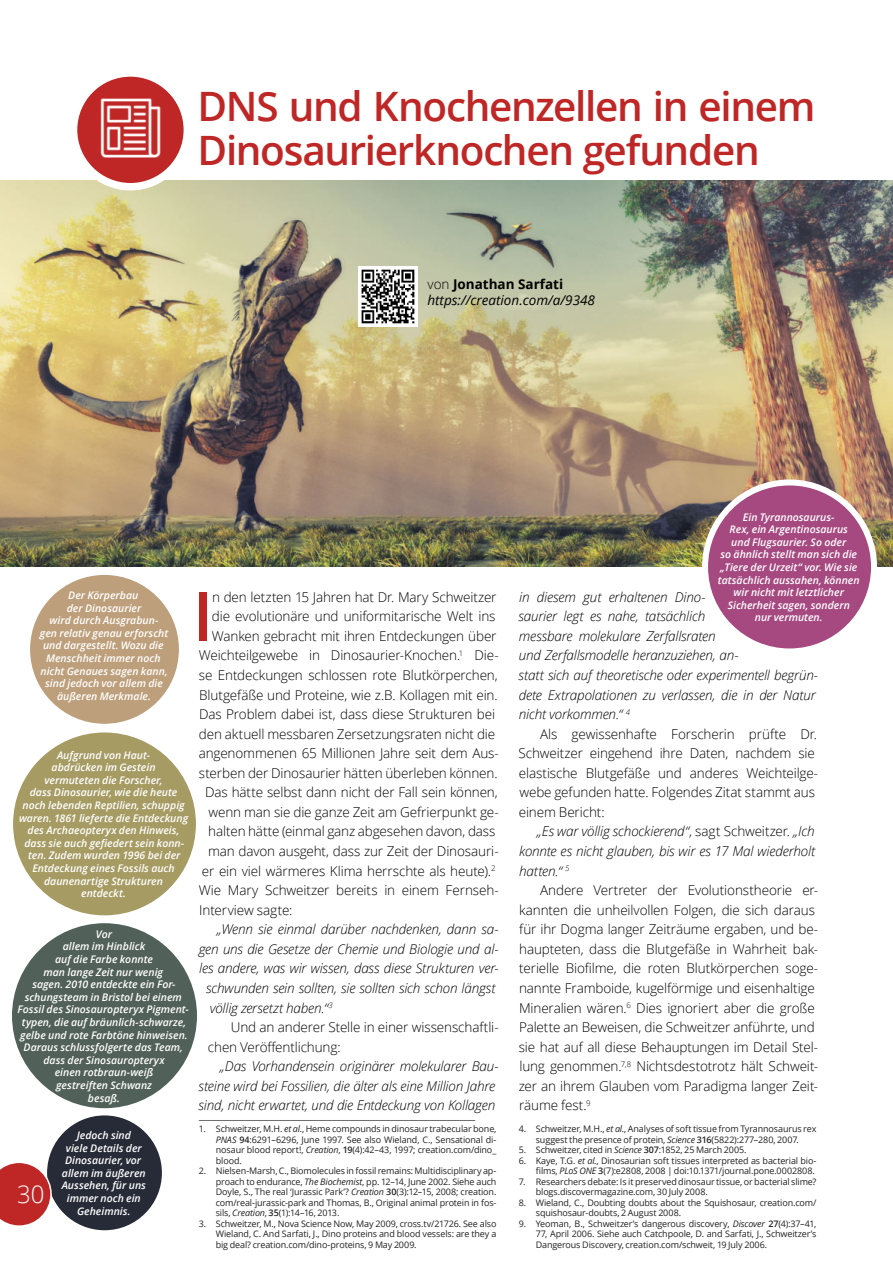
<style>
.page{position:relative;width:893px;height:1263px;background:#fff}
.page>*{position:absolute;margin:0;border:0;box-sizing:border-box;transform-origin:0 0}
.t1{font:600 68.25px "Open Sans";color:#bf2726}
.t2{font:600 40.5px/43.5px "Open Sans";letter-spacing:-.03em;color:#bf2726}
.t3{font:300 24px "Open Sans";color:#fff}
.t4{font:300 13.5px/19.5px "Open Sans";letter-spacing:-.01em;color:#000}
.t5{font:italic 300 13.5px/19.5px "Open Sans";letter-spacing:-.015em;color:#000}
.t6{font:italic 13.5px/16.2px "Open Sans";color:#000}
.t7{font:italic 600 10.5px/12.6px "Open Sans";color:#fff;text-align:center}
.t8{font:9px/10.5px "Open Sans";letter-spacing:-.015em;color:#222;text-align:justify}
.s1{font-weight:300;font-style:normal}
.s2{font-weight:700;font-style:normal}
.s3{font-style:italic}
.s4{font-weight:600}
.s5{font-style:normal}
</style>
<div class="page">
<img style="left:0;top:181px;width:893px;height:385px">
<svg style="left:74px;top:73px;width:113px;height:114px"></svg>
<img style="left:77px;top:77px;width:107px;height:106px;border-radius:53px">
<div style="left:70px;top:69px;width:121px;height:121px;border:8px solid #fff;border-radius:50%"></div>
<div style="left:30px;top:575px;width:149px;height:149px;background:#bd9f7b;border-radius:50%"></div>
<img style="left:358px;top:267px;width:60px;height:59px">
<hr style="left:199px;top:1120px;width:276px;height:1px;background:#6d6f71">
<div style="left:705px;top:482px;width:169px;height:169px;background:#a64981;border-radius:50%"></div>
<div style="left:702px;top:479px;width:175px;height:175px;border:6px solid #fff;border-radius:50%"></div>
<div style="left:13px;top:732px;width:183px;height:183px;background:#a69b63;border-radius:50%"></div>
<div style="left:12px;top:923px;width:185px;height:185px;background:#516059;border-radius:50%"></div>
<div style="left:47px;top:1115px;width:115px;height:115px;background:#272b37;border-radius:50%"></div>
<svg style="left:0;top:1161px;width:52px;height:65px"></svg>
<h2 class="t2" style="left:198px;top:89px;width:619px">DNS und Knochenzellen in einem<br>Dinosaurierknochen gefunden</h2>
<p class="t6" style="left:427px;top:278px;width:169px"><span class="s1">von</span> <span class="s2">Jonathan Sarfati </span>https://creation.com/a/9348</p>
<p class="t7" style="left:40px;top:590px;width:130px">Der Körperbau<br>der Dinosaurier<br>wird durch Ausgrabun&shy;gen relativ genau erforscht und dargestellt. Wozu die<br>Menschheit immer noch nicht Genaues sagen kann, sind jedoch vor allem die äußeren Merkmale.</p>
<p class="t7" style="left:19px;top:749px;width:171px">Aufgrund von Haut-<br>abdrücken im Gestein<br>vermuteten die Forscher,<br>dass Dinosaurier, wie die heute noch lebenden Reptilien, schuppig waren. 1861 lieferte die Entdeckung des Archaeopteryx den Hinweis, dass sie auch gefiedert sein konn&shy;ten. Zudem wurden 1996 bei der<br>Entdeckung eines Fossils auch daunenartige Strukturen<br>entdeckt.</p>
<p class="t7" style="left:18px;top:929px;width:173px">Vor<br>allem im Hinblick<br>auf die Farbe konnte<br>man lange Zeit nur wenig<br>sagen. 2010 entdeckte ein For&shy;schungsteam in Bristol bei einem<br>Fossil des Sinosauropteryx Pigment&shy;typen, die auf bräunlich-schwarze, gelbe und rote Farbtöne hinweisen.<br>Daraus schlussfolgerte das Team, dass der Sinosauropteryx<br>einen rotbraun-weiß<br>gestreiften Schwanz<br>besaß.</p>
<p class="t7" style="left:62px;top:1130px;width:86px">Jedoch sind<br>viele Details der<br>Dinosaurier, vor allem im äußeren<br>Aussehen, für uns immer noch ein<br>Geheimnis.</p>
<h3 class="t3" style="left:17px;top:1185px;width:29px">30</h3>
<h1 class="t1" style="left:192px;top:589px;width:22px">I</h1>
<p class="t4" style="left:212px;top:587px;width:286px">n den letzten 15 Jahren hat Dr. Mary Schweitzer</p>
<p class="t4" style="left:212px;top:606px;width:285px">die evolutionäre und uniformitarische Welt ins</p>
<p class="t4" style="left:212px;top:626px;width:286px">Wanken gebracht mit ihren Entdeckungen über</p>
<p class="t4" style="left:199px;top:645px;width:301px">Weichteilgewebe in Dinosaurier-Knochen.<sup>1</sup> Die-</p>
<p class="t4" style="left:199px;top:665px;width:300px">se Entdeckungen schlossen rote Blutkörperchen,</p>
<p class="t4" style="left:199px;top:684px;width:300px">Blutgefäße und Proteine, wie z.B. Kollagen mit ein.</p>
<p class="t4" style="left:199px;top:704px;width:298px">Das Problem dabei ist, dass diese Strukturen bei</p>
<p class="t4" style="left:199px;top:724px;width:298px">den aktuell messbaren Zersetzungsraten nicht die</p>
<p class="t4" style="left:199px;top:743px;width:301px">angenommenen 65 Millionen Jahre seit dem Aus-</p>
<p class="t4" style="left:199px;top:763px;width:300px">sterben der Dinosaurier hätten überleben können.</p>
<p class="t4" style="left:205px;top:782px;width:294px">Das hätte selbst dann nicht der Fall sein können,</p>
<p class="t4" style="left:208px;top:802px;width:292px">wenn man sie die ganze Zeit am Gefrierpunkt ge-</p>
<p class="t4" style="left:208px;top:821px;width:289px">halten hätte (einmal ganz abgesehen davon, dass</p>
<p class="t4" style="left:208px;top:841px;width:292px">man davon ausgeht, dass zur Zeit der Dinosauri-</p>
<p class="t4" style="left:202px;top:860px;width:295px">er ein viel wärmeres Klima herrschte als heute).<sup>2</sup></p>
<p class="t4" style="left:199px;top:880px;width:301px">Wie Mary Schweitzer bereits in einem Fernseh-</p>
<p class="t4" style="left:199px;top:900px;width:95px">Interview sagte:</p>
<p class="t5" style="left:217px;top:921px;width:283px">„Wenn sie einmal darüber nachdenken, dann sa-</p>
<p class="t5" style="left:199px;top:940px;width:301px">gen uns die Gesetze der Chemie und Biologie und al-</p>
<p class="t5" style="left:199px;top:960px;width:301px">les andere, was wir wissen, dass diese Strukturen ver-</p>
<p class="t5" style="left:206px;top:980px;width:291px">schwunden sein sollten, sie sollten sich schon längst</p>
<p class="t5" style="left:210px;top:999px;width:125px">völlig zersetzt haben.“<sup>3</sup></p>
<p class="t4" style="left:231px;top:1017px;width:269px">Und an anderer Stelle in einer wissenschaftli-</p>
<p class="t4" style="left:208px;top:1037px;width:134px">chen Veröffentlichung:</p>
<p class="t5" style="left:199px;top:1058px;width:301px;text-indent:21px">„Das Vorhandensein originärer molekularer Bau&shy;steine wird bei Fossilien, die älter als eine Million Jahre sind, nicht erwartet, und die Entdeckung von Kollagen</p>
<p class="t8" style="left:216px;top:1123px;width:282px;text-indent:-17px">1. Schweitzer, M.H. <span class="s3">et al.</span>, Heme compounds in dinosaur trabecular bone, <span class="s3">PNAS</span> <span class="s4">94</span>:6291–6296, June 1997. See also Wieland, C., Sensational di&shy;nosaur blood report!, <span class="s3">Creation</span>, <span class="s4">19</span>(4):42–43, 1997; creation.com/dino_ blood.</p>
<p class="t8" style="left:216px;top:1165px;width:282px;text-indent:-17px">2. Nielsen-Marsh, C., Biomolecules in fossil remains: Multidisciplinary ap&shy;proach to endurance, <span class="s3">The Biochemist</span>, pp. 12–14, June 2002. Siehe auch Doyle, S., The real ‘Jurassic Park’? <span class="s3">Creation</span> <span class="s4">30</span>(3):12–15, 2008; creation. com/real-jurassic-park and Thomas, B., Original animal protein in fos&shy;sils, <span class="s3">Creation</span>, <span class="s4">35</span>(1):14–16, 2013.</p>
<p class="t8" style="left:216px;top:1218px;width:282px;text-indent:-17px">3. Schweitzer, M., Nova Science Now, May 2009, cross.tv/21726. See also Wieland, C. And Sarfati, J., Dino proteins and blood vessels: are they a big deal? creation.com/dino-proteins, 9 May 2009.</p>
<p class="t7" style="left:718px;top:511px;width:143px">Ein Tyrannosaurus-<br>Rex, ein Argentinosaurus<br>und Flugsaurier. So oder<br>so ähnlich stellt man sich die „Tiere der Urzeit“ vor. Wie sie tatsächlich aussahen, können wir nicht mit letztlicher<br>Sicherheit sagen, sondern<br>nur vermuten.</p>
<p class="t5" style="left:519px;top:588px;width:301px">in diesem gut erhaltenen Dino-<br>saurier legt es nahe, tatsächlich<br>messbare molekulare Zerfallsraten<br>und Zerfallsmodelle heranzuziehen, an-<br>statt sich auf theoretische oder experimentell begrün&shy;dete Extrapolationen zu verlassen, die in der Natur nicht vorkommen.“ <sup>4</sup></p>
<p class="t4" style="left:518px;top:724px;width:301px;text-indent:22px">Als gewissenhafte Forscherin prüfte Dr.<br>Schweitzer eingehend ihre Daten, nachdem sie elastische Blutgefäße und anderes Weichteilge&shy;webe gefunden hatte. Folgendes Zitat stammt aus einem Bericht:</p>
<p class="t5" style="left:519px;top:823px;width:297px;text-align:justify;text-indent:18px">„Es war völlig schockierend“<span class="s5">, sagt Schweitzer.</span> „Ich konnte es nicht glauben, bis wir es 17 Mal wiederholt hatten.“ <sup>5</sup></p>
<p class="t4" style="left:519px;top:880px;width:301px;text-indent:21px">Andere Vertreter der Evolutionstheorie er&shy;kannten die unheilvollen Folgen, die sich daraus für ihr Dogma langer Zeiträume ergaben, und be&shy;haupteten, dass die Blutgefäße in Wahrheit bak&shy;terielle Biofilme, die roten Blutkörperchen soge&shy;nannte Framboide, kugelförmige und eisenhaltige Mineralien wären.<sup>6</sup> Dies ignoriert aber die große Palette an Beweisen, die Schweitzer anführte, und sie hat auf all diese Behauptungen im Detail Stel&shy;lung genommen.<sup>7,8</sup> Nichtsdestotrotz hält Schweit&shy;zer an ihrem Glauben vom Paradigma langer Zeit&shy;räume fest.<sup>9</sup></p>
<p class="t8" style="left:519px;top:1123px;width:299px;text-align:center">4. Schweitzer, M.H., <span class="s3">et al.</span>, Analyses of soft tissue from Tyrannosaurus rex suggest the presence of protein, <span class="s3">Science</span> <span class="s4">316</span>(5822):277–280, 2007.</p>
<p class="t8" style="left:519px;top:1144px;width:229px">5. Schweitzer, cited in <span class="s3">Science</span> <span class="s4">307</span>:1852, 25 March 2005.</p>
<p class="t8" style="left:519px;top:1155px;width:299px;text-align:right">6. Kaye, T.G. <span class="s3">et al.</span>, Dinosaurian soft tissues interpreted as bacterial bio&shy;films, <span class="s3">PLoS ONE</span> <span class="s4">3</span>(7):e2808, 2008 | doi:10.1371/journal.pone.0002808.</p>
<p class="t8" style="left:536px;top:1176px;width:282px;text-indent:-17px">7. Researchers debate: Is it preserved dinosaur tissue, or bacterial slime? blogs.discovermagazine.com, 30 July 2008.</p>
<p class="t8" style="left:536px;top:1197px;width:282px;text-indent:-17px">8. Wieland, C., Doubting doubts about the Squishosaur, creation.com/ squishosaur-doubts, 2 August 2008.</p>
<p class="t8" style="left:536px;top:1218px;width:282px;text-indent:-17px">9. Yeoman, B., Schweitzer’s dangerous discovery, <span class="s3">Discover</span> <span class="s4">27</span>(4):37–41, 77, April 2006. Siehe auch Catchpoole, D. and Sarfati, J., Schweitzer’s Dangerous Discovery, creation.com/schweit, 19 July 2006.</p>
</div>
